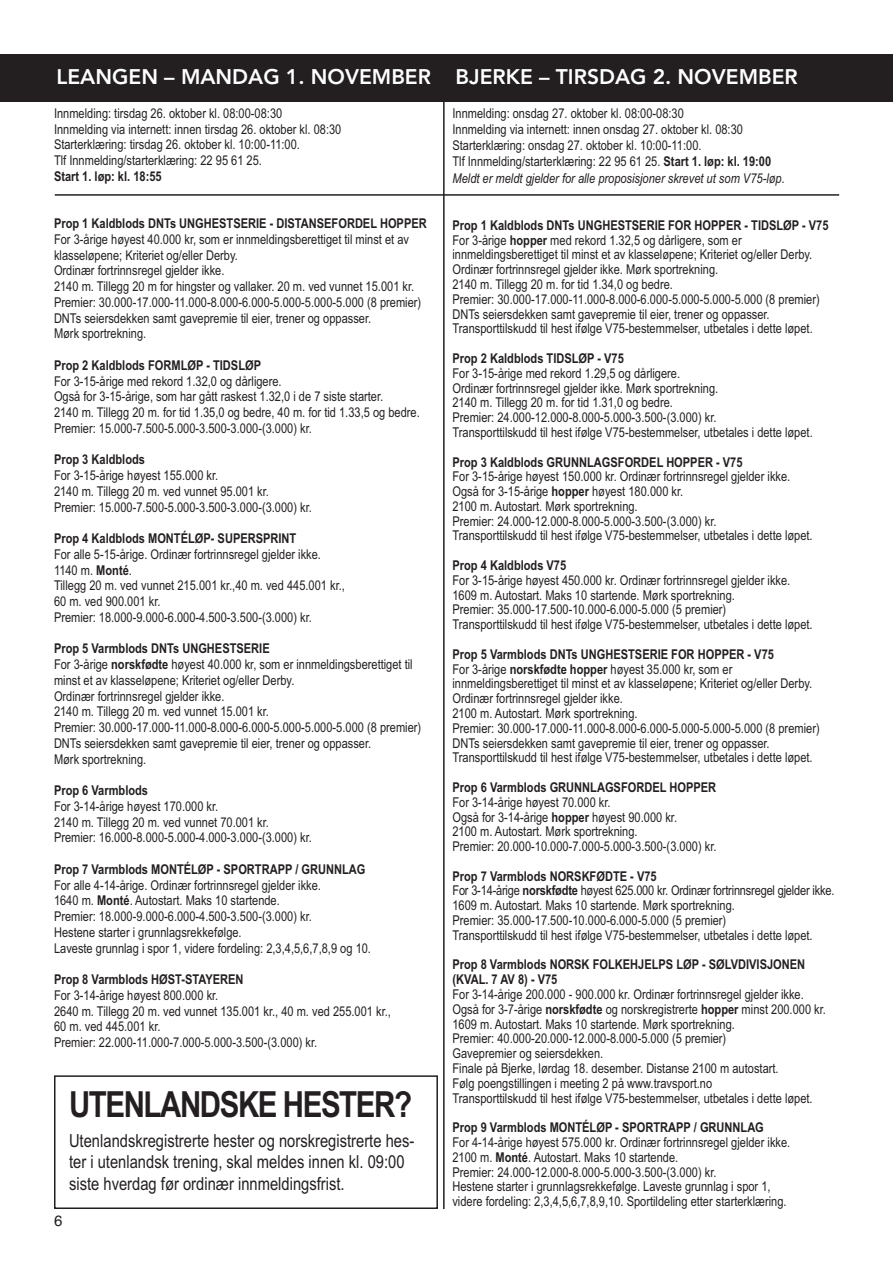
<style>
.page{position:relative;width:893px;height:1263px;background:#fff}
.page>*{position:absolute;margin:0;border:0;box-sizing:border-box;transform-origin:0 0}
.t1{font:700 36px "Arial Narrow";letter-spacing:-.04em;color:#231f20}
.t2{font:800 21px "Avenir";color:#fff}
.t3{font:18px/21.6px "Arial Narrow";color:#231f20}
.t4{font:15px "Helvetica";color:#231f20}
.t5{font:13.5px/14.9px "Arial Narrow";color:#231f20}
.t6{font:700 13.5px/14.9px "Arial Narrow";color:#231f20}
.s1{font-weight:700}
.s2{font-style:italic}
</style>
<div class="page">
<hr style="left:443px;top:54px;width:2px;height:1155px;background:#231f20">
<div style="left:0;top:54px;width:893px;height:48px;background:#231f20"></div>
<hr style="left:55px;top:194px;width:784px;height:2px;background:#231f20">
<div style="left:54px;top:1075px;width:384px;height:134px;border:2px solid #231f20"></div>
<h2 class="t2" style="left:57px;top:60px;width:743px">LEANGEN – MANDAG 1. NOVEMBER BJERKE – TIRSDAG 2. NOVEMBER</h2>
<p class="t5" style="left:54px;top:105px;width:289px;line-height:15.8px">Innmelding: tirsdag 26. oktober kl. 08:00-08:30<br>Innmelding via internett: innen tirsdag 26. oktober kl. 08:30<br>Starterklæring: tirsdag 26. oktober kl. 10:00-11:00.<br>Tlf Innmelding/starterklæring: 22 95 61 25.</p>
<p class="t6" style="left:54px;top:169px;width:109px">Start 1. løp: kl. 18:55</p>
<p class="t6" style="left:54px;top:216px;width:374px">Prop 1 Kaldblods DNTs UNGHESTSERIE - DISTANSEFORDEL HOPPER</p>
<p class="t5" style="left:54px;top:231px;width:369px;line-height:15.8px">For 3-årige høyest 40.000 kr, som er innmeldingsberettiget til minst et av klasseløpene; Kriteriet og/eller Derby.<br>Ordinær fortrinnsregel gjelder ikke.<br>2140 m. Tillegg 20 m for hingster og vallaker. 20 m. ved vunnet 15.001 kr.<br>Premier: 30.000-17.000-11.000-8.000-6.000-5.000-5.000-5.000 (8 premier)<br>DNTs seiersdekken samt gavepremie til eier, trener og oppasser.<br>Mørk sportrekning.</p>
<p class="t6" style="left:54px;top:358px;width:209px">Prop 2 Kaldblods FORMLØP - TIDSLØP</p>
<p class="t5" style="left:54px;top:373px;width:367px;line-height:15.8px">For 3-15-årige med rekord 1.32,0 og dårligere.<br>Også for 3-15-årige, som har gått raskest 1.32,0 i de 7 siste starter.<br>2140 m. Tillegg 20 m. for tid 1.35,0 og bedre, 40 m. for tid 1.33,5 og bedre.<br>Premier: 15.000-7.500-5.000-3.500-3.000-(3.000) kr.</p>
<p class="t6" style="left:54px;top:452px;width:93px">Prop 3 Kaldblods</p>
<p class="t5" style="left:54px;top:468px;width:259px;line-height:15.8px">For 3-15-årige høyest 155.000 kr.<br>2140 m. Tillegg 20 m. ved vunnet 95.001 kr.<br>Premier: 15.000-7.500-5.000-3.500-3.000-(3.000) kr.</p>
<p class="t6" style="left:54px;top:531px;width:244px">Prop 4 Kaldblods MONTÉLØP- SUPERSPRINT</p>
<p class="t5" style="left:54px;top:546px;width:292px;line-height:15.8px">For alle 5-15-årige. Ordinær fortrinnsregel gjelder ikke.<br>1140 m. <span class="s1">Monté</span>.<br>Tillegg 20 m. ved vunnet 215.001 kr.,40 m. ved 445.001 kr., 60 m. ved 900.001 kr.<br>Premier: 18.000-9.000-6.000-4.500-3.500-(3.000) kr.</p>
<p class="t5" style="left:54px;top:641px;width:369px;line-height:15.8px"><span class="s1">Prop 5 Varmblods DNTs UNGHESTSERIE<br></span>For 3-årige <span class="s1">norskfødte</span> høyest 40.000 kr, som er innmeldingsberettiget til minst et av klasseløpene; Kriteriet og/eller Derby.<br>Ordinær fortrinnsregel gjelder ikke.<br>2140 m. Tillegg 20 m. ved vunnet 15.001 kr.<br>Premier: 30.000-17.000-11.000-8.000-6.000-5.000-5.000-5.000 (8 premier)<br>DNTs seiersdekken samt gavepremie til eier, trener og oppasser.<br>Mørk sportrekning.</p>
<p class="t6" style="left:54px;top:783px;width:96px">Prop 6 Varmblods</p>
<p class="t5" style="left:54px;top:798px;width:259px;line-height:15.8px">For 3-14-årige høyest 170.000 kr.<br>2140 m. Tillegg 20 m. ved vunnet 70.001 kr.<br>Premier: 16.000-8.000-5.000-4.000-3.000-(3.000) kr.</p>
<p class="t6" style="left:54px;top:862px;width:313px">Prop 7 Varmblods MONTÉLØP - SPORTRAPP / GRUNNLAG</p>
<p class="t5" style="left:54px;top:877px;width:319px;line-height:15.8px">For alle 4-14-årige. Ordinær fortrinnsregel gjelder ikke.<br>1640 m. <span class="s1">Monté</span>. Autostart. Maks 10 startende.<br>Premier: 18.000-9.000-6.000-4.500-3.500-(3.000) kr.<br>Hestene starter i grunnlagsrekkefølge.<br>Laveste grunnlag i spor 1, videre fordeling: 2,3,4,5,6,7,8,9 og 10.</p>
<p class="t6" style="left:54px;top:972px;width:191px">Prop 8 Varmblods HØST-STAYEREN</p>
<p class="t5" style="left:54px;top:987px;width:338px;line-height:15.8px">For 3-14-årige høyest 800.000 kr.<br>2640 m. Tillegg 20 m. ved vunnet 135.001 kr., 40 m. ved 255.001 kr., 60 m. ved 445.001 kr.<br>Premier: 22.000-11.000-7.000-5.000-3.500-(3.000) kr.</p>
<h1 class="t1" style="left:69px;top:1083px;width:345px">UTENLANDSKE HESTER?</h1>
<h3 class="t3" style="left:69px;top:1130px;width:347px">Utenlandskregistrerte hester og norskregistrerte hes&shy;ter i utenlandsk trening, skal meldes innen kl. 09:00 siste hverdag før ordinær innmeldingsfrist.</h3>
<p class="t4" style="left:54px;top:1212px;width:10px">6</p>
<p class="t5" style="left:452px;top:105px;width:334px;line-height:16.2px">Innmelding: onsdag 27. oktober kl. 08:00-08:30<br>Innmelding via internett: innen onsdag 27. oktober kl. 08:30<br>Starterklæring: onsdag 27. oktober kl. 10:00-11:00.<br>Tlf Innmelding/starterklæring: 22 95 61 25. <span class="s1">Start 1. løp: kl. 19:00<br></span><span class="s2">Meldt er meldt gjelder for alle proposisjoner skrevet ut som V75-løp.</span></p>
<p class="t5" style="left:452px;top:218px;width:378px"><span class="s1">Prop 1 Kaldblods DNTs UNGHESTSERIE FOR HOPPER - TIDSLØP - V75<br></span>For 3-årige <span class="s1">hopper</span> med rekord 1.32,5 og dårligere, som er innmeldingsberettiget til minst et av klasseløpene; Kriteriet og/eller Derby.<br>Ordinær fortrinnsregel gjelder ikke. Mørk sportrekning.<br>2140 m. Tillegg 20 m. for tid 1.34,0 og bedre.<br>Premier: 30.000-17.000-11.000-8.000-6.000-5.000-5.000-5.000 (8 premier)<br>DNTs seiersdekken samt gavepremie til eier, trener og oppasser.<br>Transporttilskudd til hest ifølge V75-bestemmelser, utbetales i dette løpet.</p>
<p class="t6" style="left:452px;top:351px;width:173px">Prop 2 Kaldblods TIDSLØP - V75</p>
<p class="t5" style="left:452px;top:366px;width:362px">For 3-15-årige med rekord 1.29,5 og dårligere.<br>Ordinær fortrinnsregel gjelder ikke. Mørk sportrekning.<br>2140 m. Tillegg 20 m. for tid 1.31,0 og bedre.<br>Premier: 24.000-12.000-8.000-5.000-3.500-(3.000) kr.<br>Transporttilskudd til hest ifølge V75-bestemmelser, utbetales i dette løpet.</p>
<p class="t6" style="left:452px;top:454px;width:292px">Prop 3 Kaldblods GRUNNLAGSFORDEL HOPPER - V75</p>
<p class="t5" style="left:452px;top:469px;width:362px">For 3-15-årige høyest 150.000 kr. Ordinær fortrinnsregel gjelder ikke.<br>Også for 3-15-årige <span class="s1">hopper</span> høyest 180.000 kr.<br>2100 m. Autostart. Mørk sportrekning.<br>Premier: 24.000-12.000-8.000-5.000-3.500-(3.000) kr.<br>Transporttilskudd til hest ifølge V75-bestemmelser, utbetales i dette løpet.</p>
<p class="t6" style="left:452px;top:558px;width:115px">Prop 4 Kaldblods V75</p>
<p class="t5" style="left:452px;top:573px;width:362px">For 3-15-årige høyest 450.000 kr. Ordinær fortrinnsregel gjelder ikke.<br>1609 m. Autostart. Maks 10 startende. Mørk sportrekning.<br>Premier: 35.000-17.500-10.000-6.000-5.000 (5 premier)<br>Transporttilskudd til hest ifølge V75-bestemmelser, utbetales i dette løpet.</p>
<p class="t5" style="left:452px;top:647px;width:369px"><span class="s1">Prop 5 Varmblods DNTs UNGHESTSERIE FOR HOPPER - V75<br></span>For 3-årige <span class="s1">norskfødte hopper</span> høyest 35.000 kr, som er innmeldingsberettiget til minst et av klasseløpene; Kriteriet og/eller Derby.<br>Ordinær fortrinnsregel gjelder ikke.<br>2100 m. Autostart. Mørk sportrekning.<br>Premier: 30.000-17.000-11.000-8.000-6.000-5.000-5.000-5.000 (8 premier)<br>DNTs seiersdekken samt gavepremie til eier, trener og oppasser.<br>Transporttilskudd til hest ifølge V75-bestemmelser, utbetales i dette løpet.</p>
<p class="t6" style="left:452px;top:780px;width:265px">Prop 6 Varmblods GRUNNLAGSFORDEL HOPPER</p>
<p class="t5" style="left:452px;top:795px;width:266px">For 3-14-årige høyest 70.000 kr.<br>Også for 3-14-årige <span class="s1">hopper</span> høyest 90.000 kr.<br>2100 m. Autostart. Mørk sportrekning.<br>Premier: 20.000-10.000-7.000-5.000-3.500-(3.000) kr.</p>
<p class="t5" style="left:452px;top:868px;width:383px"><span class="s1">Prop 7 Varmblods NORSKFØDTE - V75<br></span>For 3-14-årige <span class="s1">norskfødte</span> høyest 625.000 kr. Ordinær fortrinnsregel gjelder ikke.<br>1609 m. Autostart. Maks 10 startende. Mørk sportrekning.<br>Premier: 35.000-17.500-10.000-6.000-5.000 (5 premier)<br>Transporttilskudd til hest ifølge V75-bestemmelser, utbetales i dette løpet.</p>
<p class="t6" style="left:452px;top:957px;width:354px">Prop 8 Varmblods NORSK FOLKEHJELPS LØP - SØLVDIVISJONEN (KVAL. 7 AV 8) - V75</p>
<p class="t5" style="left:452px;top:987px;width:375px">For 3-14-årige 200.000 - 900.000 kr. Ordinær fortrinnsregel gjelder ikke.<br>Også for 3-7-årige <span class="s1">norskfødte</span> og norskregistrerte <span class="s1">hopper</span> minst 200.000 kr.<br>1609 m. Autostart. Maks 10 startende. Mørk sportrekning.<br>Premier: 40.000-20.000-12.000-8.000-5.000 (5 premier)<br>Gavepremier og seiersdekken.<br>Finale på Bjerke, lørdag 18. desember. Distanse 2100 m autostart.<br>Følg poengstillingen i meeting 2 på www.travsport.no<br>Transporttilskudd til hest ifølge V75-bestemmelser, utbetales i dette løpet.</p>
<p class="t6" style="left:452px;top:1120px;width:313px">Prop 9 Varmblods MONTÉLØP - SPORTRAPP / GRUNNLAG</p>
<p class="t5" style="left:452px;top:1135px;width:339px">For 4-14-årige høyest 575.000 kr. Ordinær fortrinnsregel gjelder ikke.<br>2100 m. <span class="s1">Monté</span>. Autostart. Maks 10 startende.<br>Premier: 24.000-12.000-8.000-5.000-3.500-(3.000) kr.<br>Hestene starter i grunnlagsrekkefølge. Laveste grunnlag i spor 1, videre fordeling: 2,3,4,5,6,7,8,9,10. Sportildeling etter starterklæring.</p>
</div>
